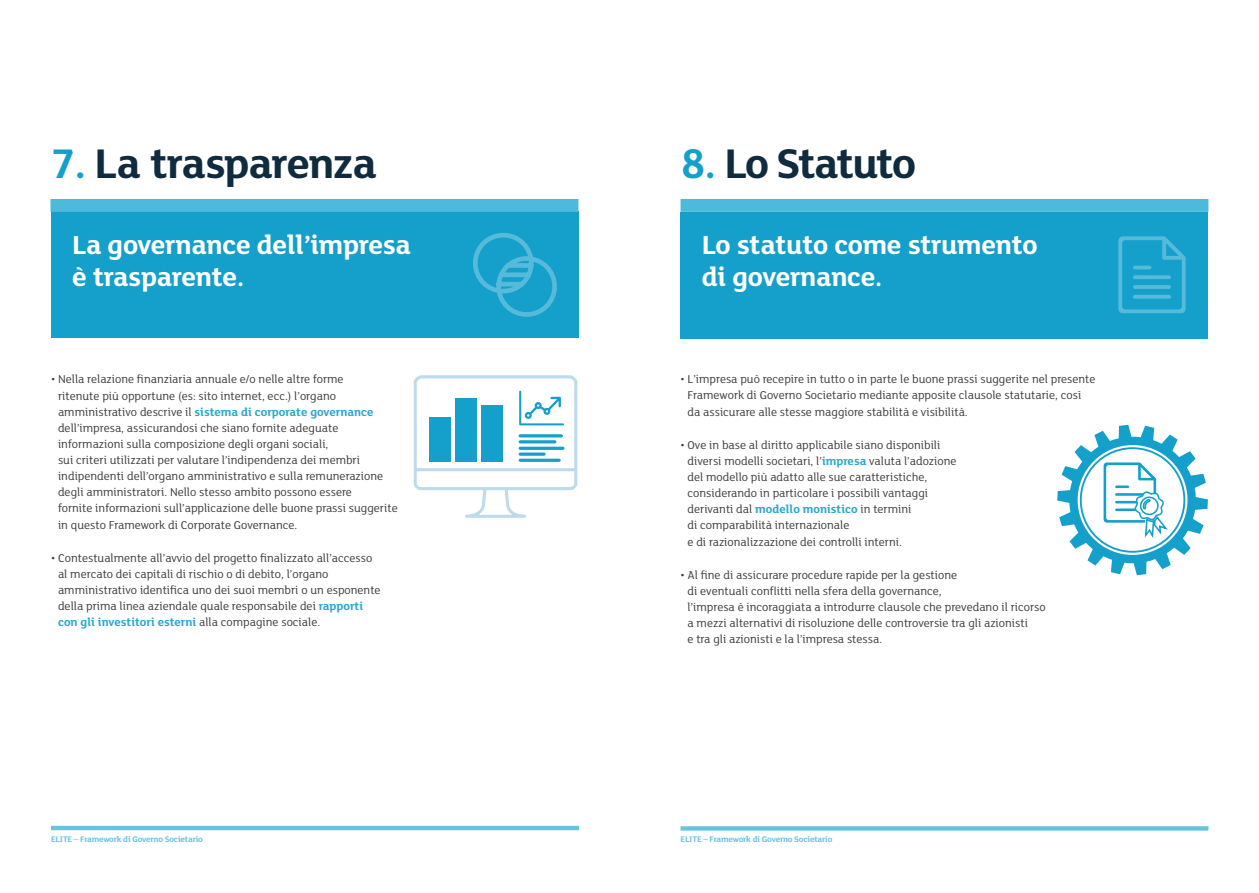
<style>
.page{position:relative;width:1259px;height:893px;background:#fff}
.page>*{position:absolute;margin:0;border:0;box-sizing:border-box;transform-origin:0 0}
.t1{font:700 45px "FS Lola";letter-spacing:-.035em;color:#0f2b3d}
.t2{font:700 28.5px/31.5px "FS Lola";letter-spacing:-.01em;color:#fff}
.t3{font:12.3px/16px "FS Lola";color:#3e3e3f}
.t4{font:700 8.85px "FS Lola";letter-spacing:-.02em;color:#66c4e1}
.s1{color:#15a0cc}
.s2{font-weight:700;color:#2ba7d0}
</style>
<div class="page">
<div style="left:51px;top:212px;width:527px;height:126px;background:#15a0cc"></div>
<div style="left:680px;top:212px;width:528px;height:126px;background:#15a0cc"></div>
<div style="left:50px;top:199px;width:528px;height:13px;background:#4dbadc"></div>
<div style="left:680px;top:199px;width:528px;height:13px;background:#4dbadc"></div>
<svg style="left:1118px;top:236px;width:68px;height:78px"></svg>
<svg style="left:413px;top:375px;width:165px;height:143px"></svg>
<hr style="left:520px;top:434px;width:41px;height:3px;background:#15a0cc">
<hr style="left:520px;top:440px;width:35px;height:3px;background:#15a0cc">
<hr style="left:520px;top:447px;width:43px;height:3px;background:#15a0cc">
<svg style="left:520px;top:452px;width:24px;height:4px"></svg>
<hr style="left:520px;top:459px;width:39px;height:3px;background:#15a0cc">
<div style="left:429px;top:417px;width:21px;height:45px;background:#15a0cc"></div>
<div style="left:455px;top:398px;width:22px;height:64px;background:#15a0cc"></div>
<div style="left:481px;top:405px;width:22px;height:57px;background:#15a0cc"></div>
<hr style="left:51px;top:826px;width:528px;height:4px;background:#66c4e1">
<div style="left:680px;top:826px;width:528px;height:5px;background:#66c4e1"></div>
<svg style="left:1057px;top:425px;width:151px;height:150px"></svg>
<svg style="left:473px;top:233px;width:84px;height:84px"></svg>
<h1 class="t1" style="left:50px;top:133px;width:328px"><span class="s1">7.</span> La trasparenza</h1>
<h1 class="t1" style="left:680px;top:133px;width:237px"><span class="s1">8.</span> Lo Statuto</h1>
<h2 class="t2" style="left:72px;top:228px;width:340px">La governance dell’impresa è trasparente.</h2>
<h2 class="t2" style="left:702px;top:228px;width:337px">Lo statuto come strumento di governance.</h2>
<p class="t3" style="left:58px;top:371px;width:341px;text-indent:-7px">• Nella relazione finanziaria annuale e/o nelle altre forme<br>ritenute più opportune (es: sito internet, ecc.) l’organo amministrativo descrive il <span class="s2">sistema di corporate governance </span>dell’impresa, assicurandosi che siano fornite adeguate informazioni sulla composizione degli organi sociali,<br>sui criteri utilizzati per valutare l’indipendenza dei membri indipendenti dell’organo amministrativo e sulla remunerazione degli amministratori. Nello stesso ambito possono essere<br>fornite informazioni sull’applicazione delle buone prassi suggerite in questo Framework di Corporate Governance.</p>
<p class="t3" style="left:58px;top:549px;width:324px;text-indent:-7px">• Contestualmente all’avvio del progetto finalizzato all’accesso al mercato dei capitali di rischio o di debito, l’organo amministrativo identifica uno dei suoi membri o un esponente della prima linea aziendale quale responsabile dei <span class="s2">rapporti con gli investitori esterni</span> alla compagine sociale.</p>
<p class="t3" style="left:687px;top:371px;width:409px;text-indent:-7px">• L’impresa può recepire in tutto o in parte le buone prassi suggerite nel presente<br>Framework di Governo Societario mediante apposite clausole statutarie, così da assicurare alle stesse maggiore stabilità e visibilità.</p>
<p class="t3" style="left:687px;top:436px;width:270px;text-indent:-7px">• Ove in base al diritto applicabile siano disponibili diversi modelli societari, l’<span class="s2">impresa</span> valuta l’adozione del modello più adatto alle sue caratteristiche, considerando in particolare i possibili vantaggi derivanti dal <span class="s2">modello monistico</span> in termini<br>di comparabilità internazionale<br>e di razionalizzazione dei controlli interni.</p>
<p class="t3" style="left:687px;top:566px;width:360px;text-indent:-7px">• Al fine di assicurare procedure rapide per la gestione<br>di eventuali conflitti nella sfera della governance,<br>l’impresa è incoraggiata a introdurre clausole che prevedano il ricorso a mezzi alternativi di risoluzione delle controversie tra gli azionisti<br>e tra gli azionisti e la l’impresa stessa.</p>
<p class="t4" style="left:51px;top:833px;width:153px">ELITE – Framework di Governo Societario</p>
<p class="t4" style="left:680px;top:833px;width:153px">ELITE – Framework di Governo Societario</p>
</div>
